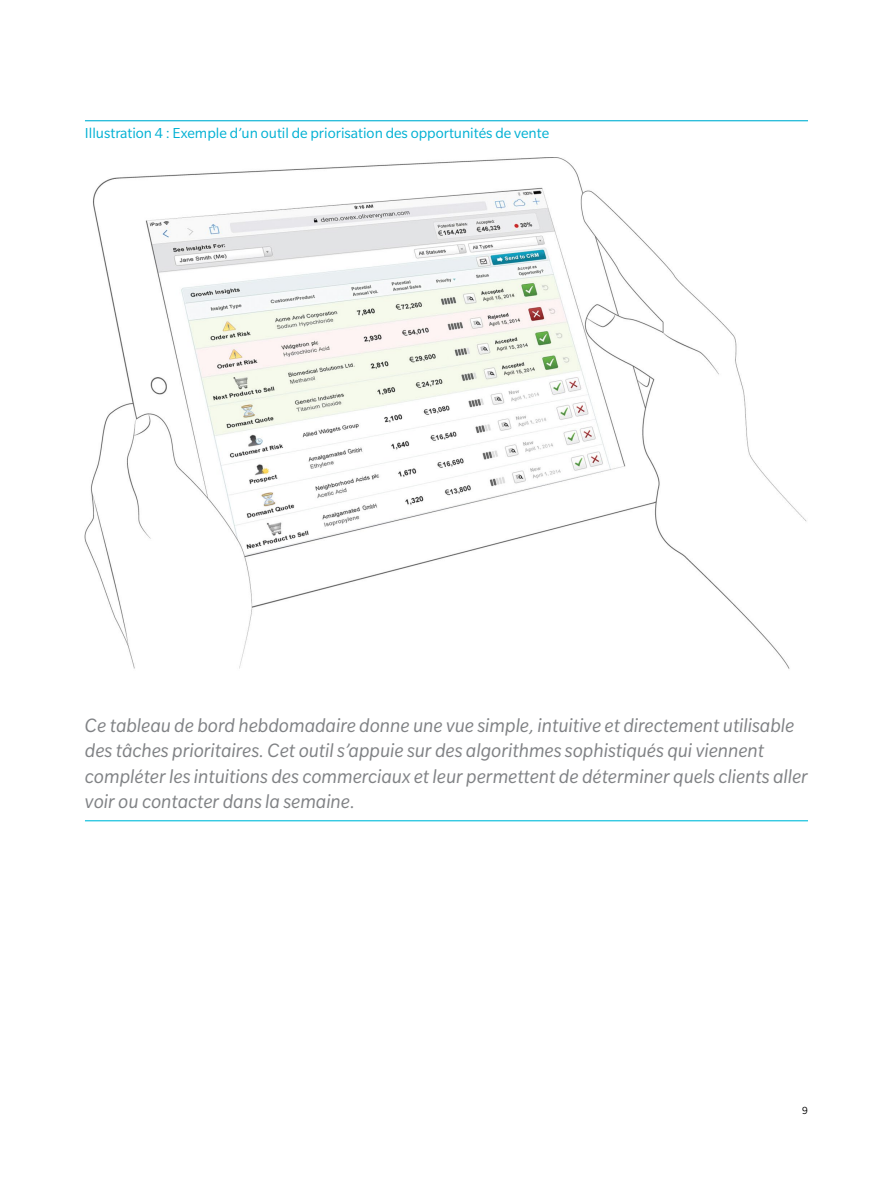
<style>
.page{position:relative;width:893px;height:1188px;background:#fff}
.page>*{position:absolute;margin:0;border:0;box-sizing:border-box;transform-origin:0 0}
.t1{font:italic 21px/25.5px "Slate Pro";color:#808285}
.t2{font:15.75px "Slate Pro";color:#00b0d3}
.t3{font:11.25px "Slate Pro";color:#000}
</style>
<div class="page">
<hr style="left:85px;top:120px;width:723px;height:1px;background:#00b0d3">
<hr style="left:85px;top:820px;width:723px;height:1px;background:#00bcda">
<img style="left:85px;top:157px;width:722px;height:512px">
<p class="t2" style="left:85px;top:125px;width:466px">Illustration 4 : Exemple d’un outil de priorisation des opportunités de vente</p>
<p class="t1" style="left:85px;top:712px;width:724px">Ce tableau de bord hebdomadaire donne une vue simple, intuitive et directement utilisable des tâches prioritaires. Cet outil s’appuie sur des algorithmes sophistiqués qui viennent compléter les intuitions des commerciaux et leur permettent de déterminer quels clients aller voir ou contacter dans la semaine.</p>
<p class="t3" style="left:802px;top:1105px;width:7px">9</p>
</div>
